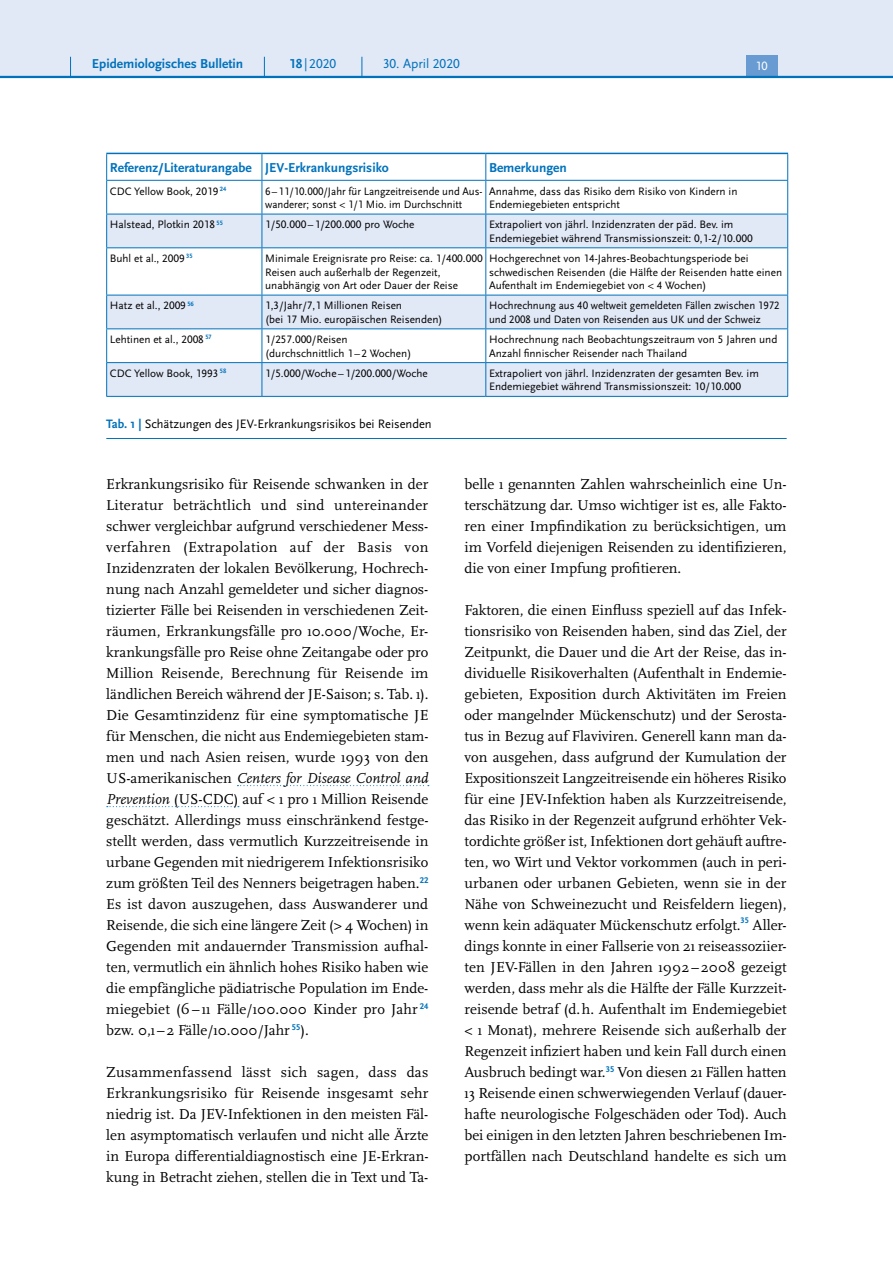
<style>
.page{position:relative;width:893px;height:1263px;background:#fff}
.page>*{position:absolute;margin:0;border:0;box-sizing:border-box;transform-origin:0 0}
.t1{font:15px/21px "Scala Pro";color:#000;text-align:justify}
.t2{font:700 13.5px "Scala Sans Pro";color:#0072bc}
.t3{font:13.5px "Scala Sans Pro";color:#0072bc}
.t4{font:12.75px "Scala Sans Pro";color:#000}
.t5{font:12.45px "Scala Sans Pro";color:#fff}
.t6{font:11.25px/13.5px "Scala Sans Pro";color:#000}
.t7{font:11.25px/13.5px "Scala Sans Pro";color:#000;scale:.96 1}
.s1{font-weight:700}
.s2{font-weight:700;color:#0072bc}
.s3{font-style:italic}
</style>
<div class="page">
<svg style="left:237px;top:785px;width:192px;height:1px"></svg>
<svg style="left:107px;top:806px;width:132px;height:1px"></svg>
<svg style="left:107px;top:215px;width:680px;height:181px;fill:#e1e8f6"></svg>
<svg style="left:106px;top:154px;width:1px;height:26px"></svg>
<svg style="left:262px;top:154px;width:1px;height:26px"></svg>
<svg style="left:485px;top:154px;width:1px;height:26px"></svg>
<svg style="left:787px;top:154px;width:1px;height:26px"></svg>
<hr style="left:106px;top:181px;width:1px;height:33px;background:#0072bc">
<hr style="left:262px;top:181px;width:1px;height:33px;background:#0072bc">
<hr style="left:485px;top:181px;width:1px;height:33px;background:#0072bc">
<hr style="left:787px;top:181px;width:1px;height:33px;background:#0072bc">
<hr style="left:106px;top:214px;width:1px;height:33px;background:#0072bc">
<hr style="left:262px;top:214px;width:1px;height:33px;background:#0072bc">
<hr style="left:485px;top:214px;width:1px;height:33px;background:#0072bc">
<hr style="left:787px;top:214px;width:1px;height:33px;background:#0072bc">
<hr style="left:106px;top:248px;width:1px;height:47px;background:#0072bc">
<hr style="left:262px;top:248px;width:1px;height:47px;background:#0072bc">
<hr style="left:485px;top:248px;width:1px;height:47px;background:#0072bc">
<hr style="left:787px;top:248px;width:1px;height:47px;background:#0072bc">
<hr style="left:106px;top:295px;width:1px;height:33px;background:#0072bc">
<hr style="left:262px;top:295px;width:1px;height:33px;background:#0072bc">
<hr style="left:485px;top:295px;width:1px;height:33px;background:#0072bc">
<hr style="left:787px;top:295px;width:1px;height:33px;background:#0072bc">
<hr style="left:106px;top:329px;width:1px;height:33px;background:#0072bc">
<hr style="left:262px;top:329px;width:1px;height:33px;background:#0072bc">
<hr style="left:485px;top:329px;width:1px;height:33px;background:#0072bc">
<hr style="left:787px;top:329px;width:1px;height:33px;background:#0072bc">
<hr style="left:106px;top:363px;width:1px;height:33px;background:#0072bc">
<hr style="left:262px;top:363px;width:1px;height:33px;background:#0072bc">
<hr style="left:485px;top:363px;width:1px;height:33px;background:#0072bc">
<hr style="left:787px;top:363px;width:1px;height:33px;background:#0072bc">
<hr style="left:106px;top:180px;width:156px;height:1px;background:#0072bc">
<hr style="left:262px;top:180px;width:224px;height:1px;background:#0072bc">
<hr style="left:486px;top:180px;width:302px;height:1px;background:#0072bc">
<hr style="left:106px;top:214px;width:156px;height:1px;background:#0072bc">
<hr style="left:262px;top:214px;width:224px;height:1px;background:#0072bc">
<hr style="left:486px;top:214px;width:302px;height:1px;background:#0072bc">
<hr style="left:106px;top:247px;width:156px;height:1px;background:#0072bc">
<hr style="left:262px;top:247px;width:224px;height:1px;background:#0072bc">
<hr style="left:486px;top:247px;width:302px;height:1px;background:#0072bc">
<hr style="left:106px;top:295px;width:156px;height:1px;background:#0072bc">
<hr style="left:262px;top:295px;width:224px;height:1px;background:#0072bc">
<hr style="left:486px;top:295px;width:302px;height:1px;background:#0072bc">
<hr style="left:106px;top:328px;width:156px;height:1px;background:#0072bc">
<hr style="left:262px;top:328px;width:224px;height:1px;background:#0072bc">
<hr style="left:486px;top:328px;width:302px;height:1px;background:#0072bc">
<hr style="left:106px;top:362px;width:156px;height:1px;background:#0072bc">
<hr style="left:262px;top:362px;width:224px;height:1px;background:#0072bc">
<hr style="left:486px;top:362px;width:302px;height:1px;background:#0072bc">
<hr style="left:106px;top:396px;width:156px;height:1px;background:#0072bc">
<hr style="left:262px;top:396px;width:224px;height:1px;background:#0072bc">
<hr style="left:486px;top:396px;width:302px;height:1px;background:#0072bc">
<hr style="left:106px;top:153px;width:156px;height:1px;background:#0072bc">
<hr style="left:262px;top:153px;width:224px;height:1px;background:#0072bc">
<hr style="left:486px;top:153px;width:302px;height:1px;background:#0072bc">
<hr style="left:106px;top:438px;width:681px;height:1px;background:#0072bc">
<div style="left:0;top:0;width:893px;height:77px;background:#e1e8f6"></div>
<div style="left:746px;top:55px;width:32px;height:21px;background:#679bd2"></div>
<hr style="left:0;top:76px;width:893px;height:2px;background:#0072bc">
<svg style="left:70px;top:57px;width:1px;height:19px"></svg>
<svg style="left:264px;top:57px;width:1px;height:19px"></svg>
<svg style="left:362px;top:57px;width:1px;height:19px"></svg>
<p class="t2" style="left:92px;top:55px;width:153px">Epidemiologisches Bulletin</p>
<p class="t3" style="left:290px;top:55px;width:47px"><span class="s1">18</span> |2020</p>
<p class="t3" style="left:383px;top:55px;width:78px">30. April 2020</p>
<p class="t5" style="left:757px;top:59px;width:13px">10</p>
<p class="t2" style="left:110px;top:159px;width:281px">Referenz/Literaturangabe JEV-Erkrankungsrisiko</p>
<p class="t2" style="left:489px;top:159px;width:79px">Bemerkungen</p>
<p class="t6" style="left:110px;top:184px;width:118px">CDC Yellow Book, 2019 <sup>24</sup></p>
<p class="t7" style="left:265px;top:184px;width:228px">6–11/10.000/Jahr für Langzeitreisende und Aus&shy;wanderer; sonst &lt; 1/1 Mio. im Durchschnitt</p>
<p class="t6" style="left:489px;top:184px;width:250px">Annahme, dass das Risiko dem Risiko von Kindern in<br>Endemiegebieten entspricht</p>
<p class="t6" style="left:110px;top:218px;width:115px">Halstead, Plotkin 2018 <sup>55</sup></p>
<p class="t6" style="left:265px;top:218px;width:151px">1/50.000– 1/200.000 pro Woche</p>
<p class="t6" style="left:489px;top:218px;width:265px">Extrapoliert von jährl. Inzidenzraten der päd. Bev. im<br>Endemiegebiet während Transmissionszeit: 0,1-2/10.000</p>
<p class="t6" style="left:110px;top:252px;width:84px">Buhl et al., 2009 <sup>35</sup></p>
<p class="t6" style="left:265px;top:252px;width:219px">Minimale Ereignisrate pro Reise: ca. 1/400.000<br>Reisen auch außerhalb der Regenzeit, unabhängig von Art oder Dauer der Reise</p>
<p class="t6" style="left:489px;top:252px;width:295px">Hochgerechnet von 14-Jahres-Beobachtungsperiode bei schwedischen Reisenden (die Hälfte der Reisenden hatte einen<br>Aufenthalt im Endemiegebiet von &lt; 4 Wochen)</p>
<p class="t6" style="left:110px;top:299px;width:86px">Hatz et al., 2009 <sup>56</sup></p>
<p class="t6" style="left:265px;top:299px;width:179px">1,3/Jahr/7,1 Millionen Reisen<br>(bei 17 Mio. europäischen Reisenden)</p>
<p class="t7" style="left:489px;top:299px;width:304px">Hochrechnung aus 40 weltweit gemeldeten Fällen zwischen 1972 und 2008 und Daten von Reisenden aus UK und der Schweiz</p>
<p class="t6" style="left:110px;top:333px;width:103px">Lehtinen et al., 2008 <sup>57</sup></p>
<p class="t6" style="left:265px;top:333px;width:148px">1/257.000/Reisen (durchschnittlich 1 – 2 Wochen)</p>
<p class="t6" style="left:489px;top:333px;width:290px">Hochrechnung nach Beobachtungszeitraum von 5 Jahren und<br>Anzahl finnischer Reisender nach Thailand</p>
<p class="t6" style="left:110px;top:366px;width:118px">CDC Yellow Book, 1993 <sup>58</sup></p>
<p class="t6" style="left:265px;top:366px;width:164px">1/5.000/Woche – 1/200.000/Woche</p>
<p class="t6" style="left:489px;top:366px;width:271px">Extrapoliert von jährl. Inzidenzraten der gesamten Bev. im<br>Endemiegebiet während Transmissionszeit: 10/10.000</p>
<p class="t4" style="left:106px;top:416px;width:327px"><span class="s2">Tab. 1 |</span> Schätzungen des JEV-Erkrankungsrisikos bei Reisenden</p>
<p class="t1" style="left:106px;top:473px;width:324px">Erkrankungsrisiko für Reisende schwanken in der Literatur beträchtlich und sind untereinander schwer vergleichbar aufgrund verschiedener Mess&shy;verfahren (Extrapolation auf der Basis von Inzidenzraten der lokalen Bevölkerung, Hochrech&shy;nung nach Anzahl gemeldeter und sicher diagnos&shy;tizierter Fälle bei Reisenden in verschiedenen Zeit&shy;räumen, Erkrankungsfälle pro 10.000/Woche, Er&shy;krankungsfälle pro Reise ohne Zeitangabe oder pro Million Reisende, Berechnung für Reisende im ländlichen Bereich während der JE-Saison; s. Tab. 1).<br>Die Gesamtinzidenz für eine symptomatische JE für Menschen, die nicht aus Endemiegebieten stam&shy;men und nach Asien reisen, wurde 1993 von den US-amerikanischen <span class="s3">Centers for Disease Control and Prevention</span> (US-CDC) auf &lt; 1 pro 1 Million Reisende geschätzt. Allerdings muss einschränkend festge&shy;stellt werden, dass vermutlich Kurzzeitreisende in urbane Gegenden mit niedrigerem Infektionsrisiko zum größten Teil des Nenners beigetragen haben.<sup>22<br></sup>Es ist davon auszugehen, dass Auswanderer und Reisende, die sich eine längere Zeit (&gt; 4 Wochen) in Gegenden mit andauernder Transmission aufhal&shy;ten, vermutlich ein ähnlich hohes Risiko haben wie die empfängliche pädiatrische Population im Ende&shy;miegebiet (6– 11 Fälle/100.000 Kinder pro Jahr <sup>24 </sup>bzw. 0,1–2 Fälle/10.000/Jahr <sup>55</sup>).</p>
<p class="t1" style="left:106px;top:1061px;width:324px">Zusammenfassend lässt sich sagen, dass das Erkrankungsrisiko für Reisende insgesamt sehr niedrig ist. Da JEV-Infektionen in den meisten Fäl&shy;len asymptomatisch verlaufen und nicht alle Ärzte in Europa differentialdiagnostisch eine JE-Erkran&shy;kung in Betracht ziehen, stellen die in Text und Ta-</p>
<p class="t1" style="left:465px;top:473px;width:324px">belle 1 genannten Zahlen wahrscheinlich eine Un&shy;terschätzung dar. Umso wichtiger ist es, alle Fakto&shy;ren einer Impfindikation zu berücksichtigen, um im Vorfeld diejenigen Reisenden zu identifizieren, die von einer Impfung profitieren.</p>
<p class="t1" style="left:465px;top:599px;width:324px">Faktoren, die einen Einfluss speziell auf das Infek&shy;tionsrisiko von Reisenden haben, sind das Ziel, der Zeitpunkt, die Dauer und die Art der Reise, das in&shy;dividuelle Risikoverhalten (Aufenthalt in Endemie&shy;gebieten, Exposition durch Aktivitäten im Freien oder mangelnder Mückenschutz) und der Serosta&shy;tus in Bezug auf Flaviviren. Generell kann man da&shy;von ausgehen, dass aufgrund der Kumulation der Expositionszeit Langzeitreisende ein höheres Risiko für eine JEV-Infektion haben als Kurzzeitreisende, das Risiko in der Regenzeit aufgrund erhöhter Vek&shy;tordichte größer ist, Infektionen dort gehäuft auftre&shy;ten, wo Wirt und Vektor vorkommen (auch in peri&shy;urbanen oder urbanen Gebieten, wenn sie in der Nähe von Schweinezucht und Reisfeldern liegen), wenn kein adäquater Mückenschutz erfolgt.<sup>35</sup> Aller&shy;dings konnte in einer Fallserie von 21 reiseassoziier&shy;ten JEV-Fällen in den Jahren 1992 – 2008 gezeigt werden, dass mehr als die Hälfte der Fälle Kurzzeit&shy;reisende betraf (d.h. Aufenthalt im Endemiegebiet &lt; 1 Monat), mehrere Reisende sich außerhalb der Regenzeit infiziert haben und kein Fall durch einen Ausbruch bedingt war.<sup>35</sup> Von diesen 21 Fällen hatten 13 Reisende einen schwerwiegenden Verlauf (dauer&shy;hafte neurologische Folgeschäden oder Tod). Auch bei einigen in den letzten Jahren beschriebenen Im&shy;portfällen nach Deutschland handelte es sich um</p>
</div>
